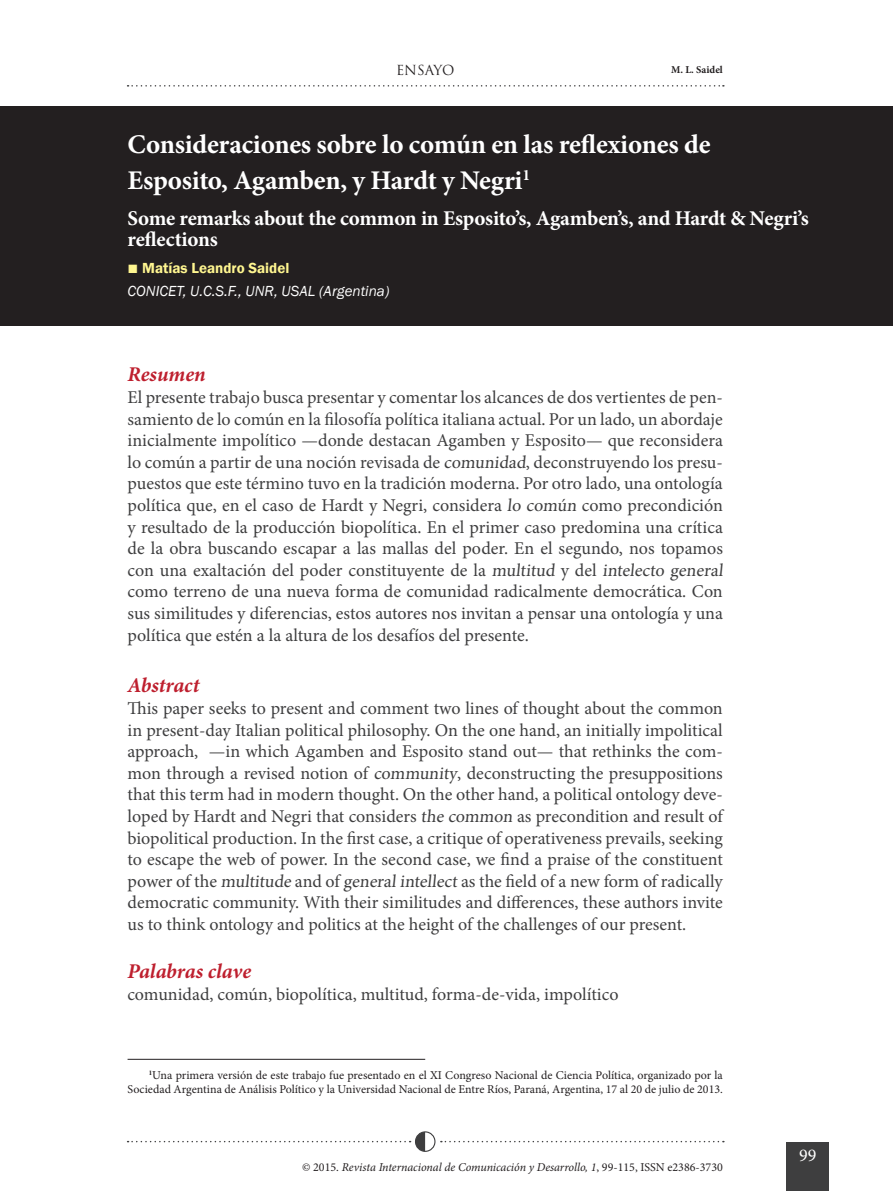
<style>
.page{position:relative;width:893px;height:1191px;background:#fff}
.page>*{position:absolute;margin:0;border:0;box-sizing:border-box;transform-origin:0 0}
.titulos{font:700 27px "Minion Pro";letter-spacing:-.01em;color:#fff}
.titulos-2{font:700 21px "Minion Pro";letter-spacing:-.015em;color:#fff}
.t1{font:italic 700 21px "Minion Pro";color:#be1f2e}
.t2{font:18px/21.6px "Minion Pro";color:#3e3e3f}
.t3{font:18px "Minion Pro";color:#fff}
.t4{font:italic 15px "Franklin Gothic";color:#fff}
.t5{font:600 15px "Franklin Gothic";color:#fff690}
.t6{font:13.5px "Trajan Pro";color:#231f20}
.t7{font:12px/14.4px "Minion Pro";color:#231f20;text-align:right}
.t8{font:italic 12px "Minion Pro";letter-spacing:-.005em;color:#231f20}
.t9{font:700 10.5px "Minion Pro";letter-spacing:.005em;color:#231f20}
.s1{font-family:"Century Gothic";font-weight:700;font-style:italic;font-size:18px}
.s2{font-style:normal}
</style>
<div class="page">
<div style="left:787px;top:1142px;width:42px;height:49px;background:#3e3e3f"></div>
<div style="left:415px;top:1131px;width:20px;height:20px;border:1px solid #3e3e3f;border-radius:50%"></div>
<svg style="left:128px;top:1131px;width:297px;height:20px"></svg>
<svg style="left:128px;top:85px;width:596px;height:2px"></svg>
<svg style="left:441px;top:1140px;width:283px;height:2px"></svg>
<div style="left:0;top:106px;width:893px;height:219px;background:#231f20"></div>
<hr style="left:128px;top:1059px;width:297px;height:1px;background:#231f20">
<p class="t6" style="left:396px;top:61px;width:60px">ENSAYO</p>
<p class="t9" style="left:671px;top:62px;width:53px">M. L. Saidel</p>
<p class="titulos" style="left:128px;top:125px;width:584px">Consideraciones sobre lo común en las reflexiones de</p>
<p class="titulos" style="left:128px;top:161px;width:404px">Esposito, Agamben, y Hardt y Negri<sup>1</sup></p>
<p class="titulos-2" style="left:128px;top:204px;width:683px">Some remarks about the common in Esposito’s, Agamben’s, and Hardt &amp; Negri’s</p>
<p class="titulos-2" style="left:128px;top:225px;width:92px">reflections</p>
<p class="t5" style="left:128px;top:259px;width:163px"><span class="s1">■</span> Matías Leandro Saidel</p>
<p class="t4" style="left:128px;top:282px;width:263px">CONICET, U.C.S.F., UNR, USAL (Argentina)</p>
<p class="t1" style="left:128px;top:360px;width:80px">Resumen</p>
<p class="t2" style="left:128px;top:386px;width:599px">El presente trabajo busca presentar y comentar los alcances de dos vertientes de pen&shy;samiento de lo común en la filosofía política italiana actual. Por un lado, un abordaje inicialmente impolítico —donde destacan Agamben y Esposito— que reconsidera lo común a partir de una noción revisada de comunidad, deconstruyendo los presu&shy;puestos que este término tuvo en la tradición moderna. Por otro lado, una ontología política que, en el caso de Hardt y Negri, considera lo común como precondición y resultado de la producción biopolítica. En el primer caso predomina una crítica de la obra buscando escapar a las mallas del poder. En el segundo, nos topamos con una exaltación del poder constituyente de la multitud y del intelecto general como terreno de una nueva forma de comunidad radicalmente democrática. Con sus similitudes y diferencias, estos autores nos invitan a pensar una ontología y una política que estén a la altura de los desafíos del presente.</p>
<p class="t1" style="left:128px;top:670px;width:74px">Abstract</p>
<p class="t2" style="left:128px;top:697px;width:597px;text-align:justify">This paper seeks to present and comment two lines of thought about the common in present-day Italian political philosophy. On the one hand, an initially impolitical approach, —in which Agamben and Esposito stand out— that rethinks the com&shy;mon through a revised notion of community, deconstructing the presuppositions that this term had in modern thought. On the other hand, a political ontology deve&shy;loped by Hardt and Negri that considers the common as precondition and result of biopolitical production. In the first case, a critique of operativeness prevails, seeking to escape the web of power. In the second case, we find a praise of the constituent power of the multitude and of general intellect as the field of a new form of radically democratic community. With their similitudes and differences, these authors invite us to think ontology and politics at the height of the challenges of our present.</p>
<p class="t1" style="left:127px;top:956px;width:125px">Palabras clave</p>
<p class="t2" style="left:127px;top:983px;width:493px">comunidad, común, biopolítica, multitud, forma-de-vida, impolítico</p>
<p class="t7" style="left:128px;top:1067px;width:597px"><sup>1</sup>Una primera versión de este trabajo fue presentado en el XI Congreso Nacional de Ciencia Política, organizado por la<br>Sociedad Argentina de Análisis Político y la Universidad Nacional de Entre Ríos, Paraná, Argentina, 17 al 20 de julio de 2013.</p>
<p class="t8" style="left:302px;top:1159px;width:422px"><span class="s2">© 2015.</span> Revista Internacional de Comunicación y Desarrollo, 1<span class="s2">, 99-115, ISSN e2386-3730</span></p>
<p class="t3" style="left:799px;top:1143px;width:19px">99</p>
</div>
